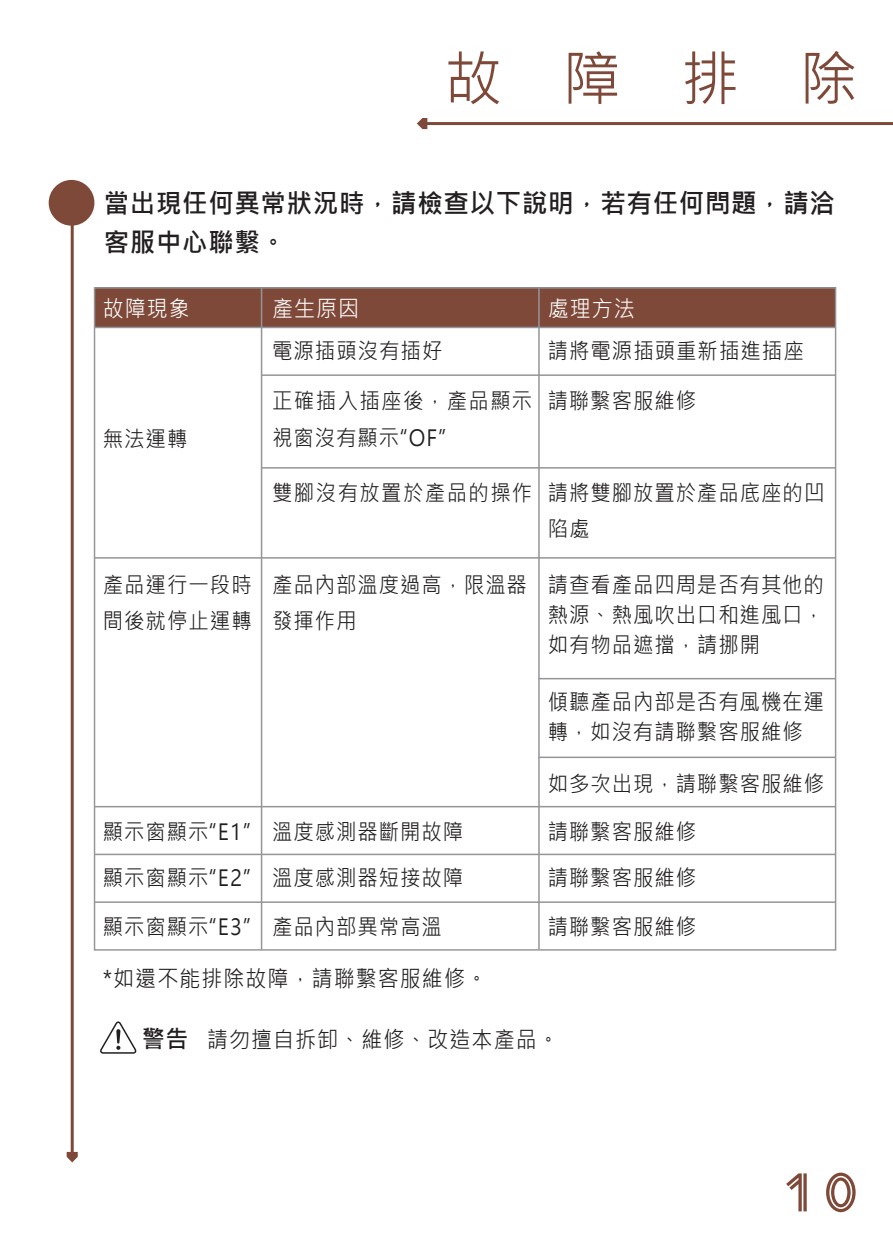
<style>
.page{position:relative;width:893px;height:1259px;background:#fff}
.page>*{position:absolute;margin:0;border:0;box-sizing:border-box;transform-origin:0 0}
.t1{font:59.7px "Microsoft Jheng Hei UI Regular";color:#7f4939}
.t2{font:26.4px/39px "Microsoft Jheng Hei UI Bold";letter-spacing:.025em;color:#231f20}
.t3{font:24.3px "Microsoft Jheng Hei UI Bold";color:#231f20;scale:.92 1}
.t4{font:22.8px "Microsoft Jheng Hei UI Regular";letter-spacing:.05em;color:#231f20;scale:.92 1}
.t5{font:22.8px "Microsoft Jheng Hei UI Regular";letter-spacing:.05em;color:#fff;scale:.92 1}
.t6{font:22.2px/36px "Microsoft Jheng Hei UI Regular";letter-spacing:.05em;color:#231f20;scale:.92 1}
.t7{font:22.2px "Microsoft Jheng Hei UI Regular";letter-spacing:.07em;color:#231f20;scale:.92 1}
</style>
<div class="page">
<svg style="left:826px;top:1172px;width:30px;height:40px"></svg>
<svg style="left:786px;top:1173px;width:21px;height:38px"></svg>
<hr style="left:425px;top:122px;width:468px;height:3px;background:#7f4939">
<svg style="left:417px;top:118px;width:10px;height:11px"></svg>
<div style="left:49px;top:180px;width:45px;height:46px;background:#7f4939;border-radius:50%"></div>
<hr style="left:71px;top:216px;width:3px;height:938px;background:#7f4939">
<svg style="left:67px;top:1152px;width:11px;height:10px"></svg>
<svg style="left:100px;top:1021px;width:37px;height:33px"></svg>
<div style="left:95px;top:288px;width:741px;height:39px;background:#7f4939"></div>
<hr style="left:538px;top:288px;width:2px;height:661px;background:#939598">
<hr style="left:261px;top:288px;width:1px;height:661px;background:#939598">
<hr style="left:95px;top:327px;width:741px;height:1px;background:#939598">
<hr style="left:262px;top:374px;width:574px;height:2px;background:#939598">
<hr style="left:95px;top:557px;width:741px;height:1px;background:#939598">
<hr style="left:95px;top:806px;width:741px;height:1px;background:#939598">
<hr style="left:95px;top:853px;width:741px;height:2px;background:#939598">
<hr style="left:95px;top:901px;width:741px;height:2px;background:#939598">
<hr style="left:262px;top:467px;width:574px;height:1px;background:#939598">
<hr style="left:538px;top:678px;width:298px;height:1px;background:#939598">
<hr style="left:538px;top:756px;width:298px;height:2px;background:#939598">
<h1 class="t1" style="left:444px;top:41px;width:415px">故 障 排 除</h1>
<p class="t2" style="left:104px;top:184px;width:733px">當出現任何異常狀況時，請檢查以下說明，若有任何問題，請洽客服中心聯繫。</p>
<p class="t5" style="left:103px;top:294px;width:96px">故障現象</p>
<p class="t5" style="left:272px;top:294px;width:96px">產生原因</p>
<p class="t6" style="left:103px;top:421px;width:94px">無法運轉</p>
<p class="t6" style="left:272px;top:333px;width:187px">電源插頭沒有插好</p>
<p class="t6" style="left:272px;top:383px;width:284px">正確插入插座後，產品顯示視窗沒有顯示“OF”</p>
<p class="t7" style="left:272px;top:479px;width:284px">雙腳沒有放置於產品的操作</p>
<p class="t6" style="left:103px;top:566px;width:163px">產品運行一段時間後就停止運轉</p>
<p class="t6" style="left:272px;top:566px;width:279px">產品內部溫度過高，限溫器發揮作用</p>
<p class="t6" style="left:103px;top:809px;width:162px;line-height:45.9px">顯示窗顯示“E1”顯示窗顯示“E2”</p>
<p class="t6" style="left:103px;top:908px;width:162px">顯示窗顯示“E3”</p>
<p class="t4" style="left:103px;top:964px;width:419px">*如還不能排除故障，請聯繫客服維修。</p>
<p class="t6" style="left:272px;top:809px;width:209px;line-height:45.9px">溫度感測器斷開故障溫度感測器短接故障</p>
<p class="t6" style="left:272px;top:908px;width:186px">產品內部異常高溫</p>
<p class="t5" style="left:548px;top:294px;width:96px">處理方法</p>
<p class="t6" style="left:548px;top:333px;width:280px">請將電源插頭重新插進插座</p>
<p class="t6" style="left:548px;top:383px;width:163px">請聯繫客服維修</p>
<p class="t6" style="left:548px;top:475px;width:302px">請將雙腳放置於產品底座的凹陷處</p>
<p class="t6" style="left:548px;top:569px;width:302px;line-height:30px;text-align:justify">請查看產品四周是否有其他的熱源、熱風吹出口和進風口，如有物品遮擋，請挪開</p>
<p class="t6" style="left:548px;top:687px;width:302px;line-height:30px">傾聽產品內部是否有風機在運轉，如沒有請聯繫客服維修</p>
<p class="t6" style="left:548px;top:765px;width:302px">如多次出現，請聯繫客服維修</p>
<p class="t6" style="left:548px;top:809px;width:163px;line-height:45.9px">請聯繫客服維修請聯繫客服維修</p>
<p class="t6" style="left:548px;top:908px;width:163px">請聯繫客服維修</p>
<p class="t3" style="left:142px;top:1024px;width:52px">警告</p>
<p class="t4" style="left:207px;top:1025px;width:384px">請勿擅自拆卸、維修、改造本產品。</p>
</div>
